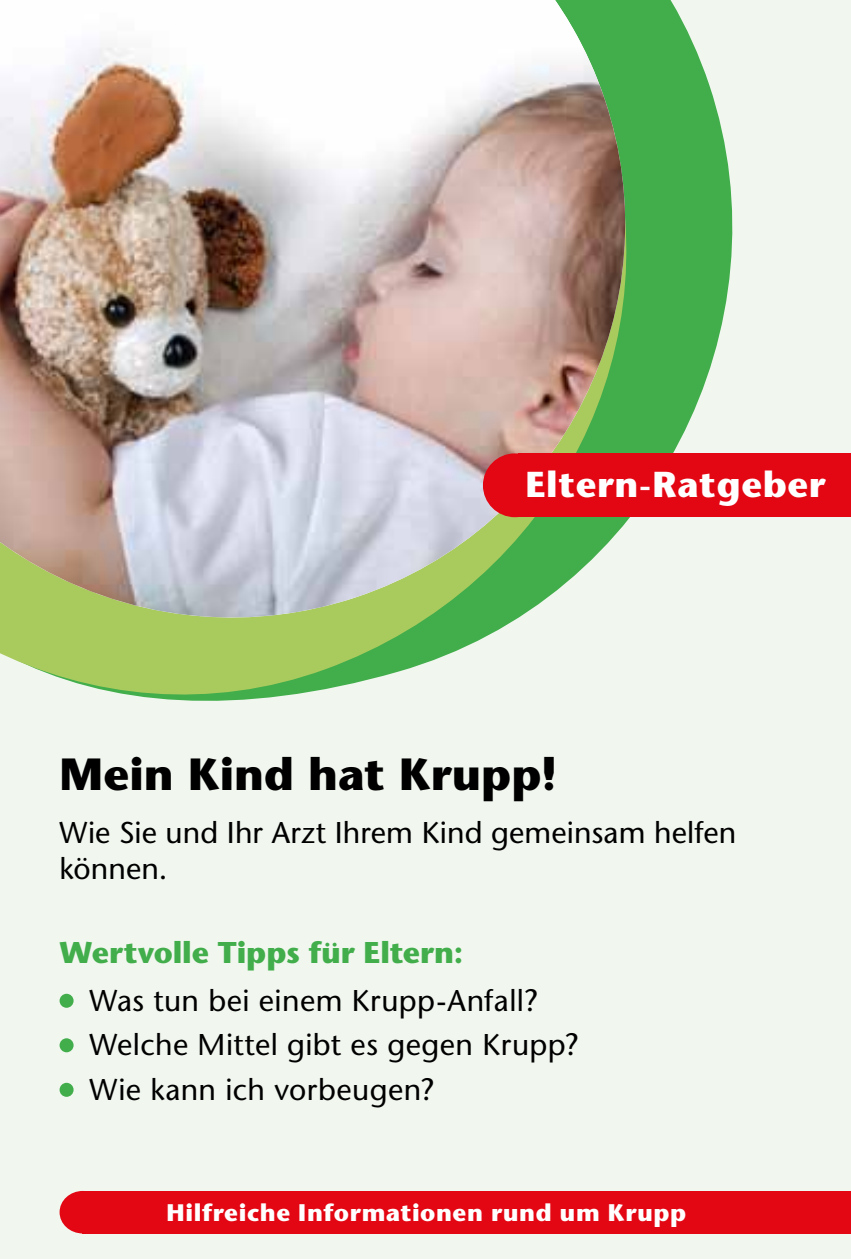
<style>
.page{position:relative;width:851px;height:1259px;background:#fff}
.page>*{position:absolute;margin:0;border:0;box-sizing:border-box;transform-origin:0 0}
.t1{font:700 45px "Stone Sans Std";color:#000}
.t2{font:700 36px "Stone Sans Std";letter-spacing:.02em;color:#fff}
.t3{font:500 30px/44.4px "Stone Sans Std";letter-spacing:.01em;color:#000}
.t4{font:700 30px "Stone Sans Std";color:#42ad4b}
.t5{font:700 24px "Stone Sans Std";letter-spacing:.025em;color:#fff}
</style>
<div class="page">
<div style="left:0;top:0;width:850px;height:1259px;background:#f1f7ef"></div>
<svg style="left:680px;top:17px;width:53px;height:423px;fill:#42ad4b"></svg>
<svg style="left:30px;top:4px;width:650px;height:697px"></svg>
<svg style="left:0;top:639px;width:673px;height:27px;fill:#a9cb5e"></svg>
<img style="left:0;top:0;width:673px;height:639px">
<div style="left:83px;top:1191px;width:767px;height:42px;background:#e30613"></div>
<div style="left:60px;top:1191px;width:46px;height:42px;background:#e30613;border-radius:50%"></div>
<div style="left:60px;top:993px;width:14px;height:14px;background:#42ad4b;border-radius:50%"></div>
<div style="left:60px;top:1038px;width:14px;height:14px;background:#42ad4b;border-radius:50%"></div>
<div style="left:60px;top:1082px;width:14px;height:14px;background:#42ad4b;border-radius:50%"></div>
<div style="left:518px;top:453px;width:332px;height:64px;background:#e30613"></div>
<div style="left:483px;top:453px;width:63px;height:64px;background:#e30613;border-radius:50%"></div>
<p class="t2" style="left:525px;top:463px;width:301px">Eltern-Ratgeber</p>
<h1 class="t1" style="left:60px;top:747px;width:499px">Mein Kind hat Krupp!</h1>
<p class="t3" style="left:60px;top:815px;width:678px;line-height:36px">Wie Sie und Ihr Arzt Ihrem Kind gemeinsam helfen können.</p>
<p class="t4" style="left:60px;top:935px;width:405px">Wertvolle Tipps für Eltern:</p>
<p class="t3" style="left:90px;top:978px;width:490px">Was tun bei einem Krupp-Anfall?<br>Welche Mittel gibt es gegen Krupp?<br>Wie kann ich vorbeugen?</p>
<p class="t5" style="left:166px;top:1198px;width:521px">Hilfreiche Informationen rund um Krupp</p>
</div>
